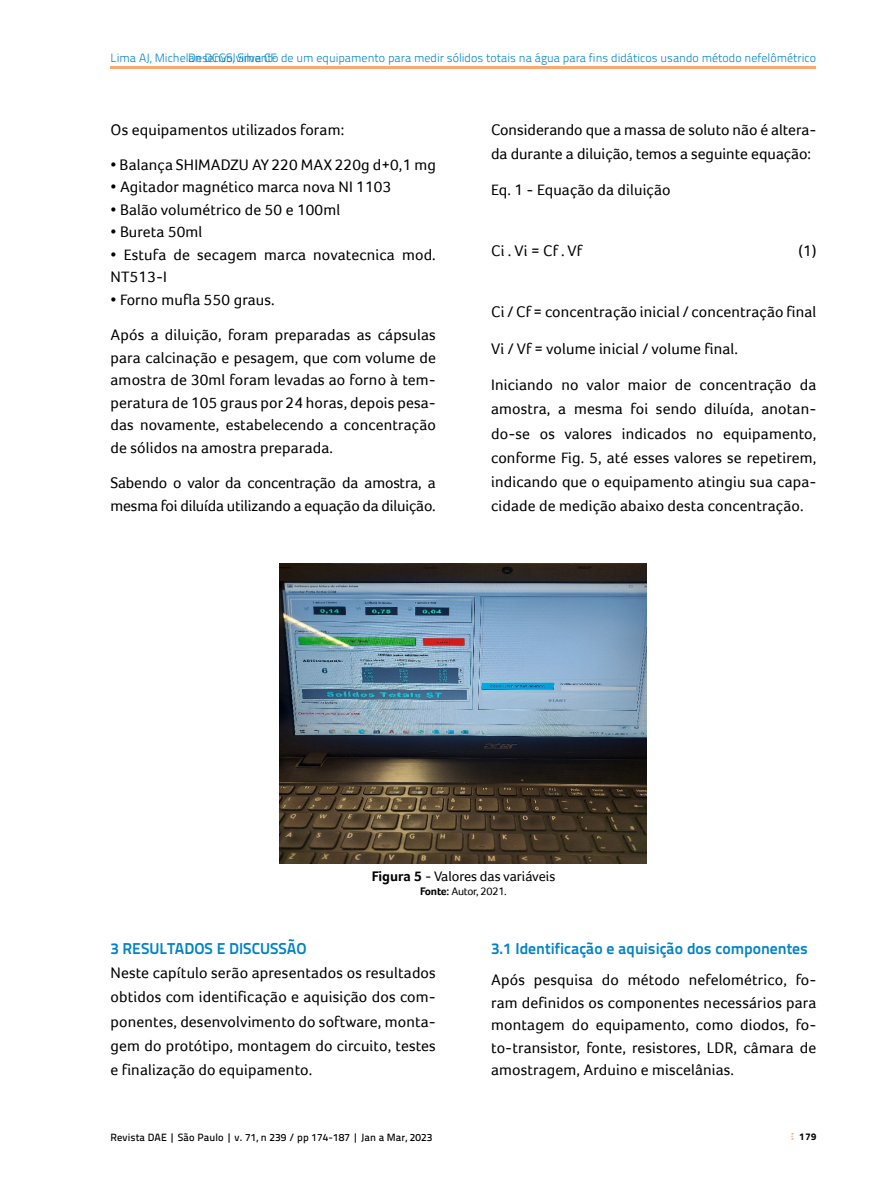
<style>
.page{position:relative;width:893px;height:1191px;background:#fff}
.page>*{position:absolute;margin:0;border:0;box-sizing:border-box;transform-origin:0 0}
.t1{font:15.75px/22.5px "Foco";letter-spacing:.01em;color:#000;text-align:justify}
.t2{font:15.75px/22.5px "Foco";letter-spacing:-.01em;color:#000}
.t3{font:700 15.75px "Titillium Text 22 L";color:#0083c6}
.t4{font:14.25px "Foco";color:#000}
.t5{font:300 12px "Titillium Text 22 L";color:#0083c6}
.t6{font:11.25px "Foco";letter-spacing:-.02em;color:#000}
.t7{font:500 10.5px "Titillium Text 22 L";letter-spacing:.01em;color:#000}
.t8{font:800 9.75px "Titillium Text 22 L";color:#000}
.s1{font-weight:700}
</style>
<div class="page">
<svg style="left:791px;top:1133px;width:2px;height:6px"></svg>
<img style="left:279px;top:563px;width:367px;height:300px">
<hr style="left:111px;top:66px;width:705px;height:3px;background:#f9a773">
<p class="t5" style="left:188px;top:49px;width:629px">Desenvolvimento de um equipamento para medir sólidos totais na água para fins didáticos usando método nefelômétrico</p>
<p class="t5" style="left:111px;top:49px;width:168px">Lima AJ, Michelan DCGS, Silva CF</p>
<p class="t1" style="left:111px;top:118px;width:235px">Os equipamentos utilizados foram:</p>
<p class="t1" style="left:111px;top:153px;width:327px">• Balança SHIMADZU AY 220 MAX 220g d+0,1 mg</p>
<p class="t1" style="left:111px;top:176px;width:282px">• Agitador magnético marca nova NI 1103</p>
<p class="t1" style="left:111px;top:198px;width:231px">• Balão volumétrico de 50 e 100ml</p>
<p class="t1" style="left:111px;top:221px;width:93px">• Bureta 50ml</p>
<p class="t1" style="left:111px;top:243px;width:327px">• Estufa de secagem marca novatecnica mod.<br>NT513-I</p>
<p class="t1" style="left:111px;top:288px;width:166px">• Forno mufla 550 graus.</p>
<p class="t1" style="left:111px;top:323px;width:327px">Após a diluição, foram preparadas as cápsulas para calcinação e pesagem, que com volume de amostra de 30ml foram levadas ao forno à tem&shy;peratura de 105 graus por 24 horas, depois pesa&shy;das novamente, estabelecendo a concentração de sólidos na amostra preparada.</p>
<p class="t2" style="left:111px;top:471px;width:327px">Sabendo o valor da concentração da amostra, a mesma foi diluída utilizando a equação da diluição.</p>
<p class="t1" style="left:491px;top:117px;width:327px;line-height:24px">Considerando que a massa de soluto não é altera&shy;da durante a diluição, temos a seguinte equação:</p>
<p class="t1" style="left:491px;top:179px;width:181px">Eq. 1 - Equação da diluição</p>
<p class="t1" style="left:491px;top:239px;width:93px">Ci . Vi = Cf . Vf</p>
<p class="t1" style="left:799px;top:239px;width:19px">(1)</p>
<p class="t1" style="left:491px;top:300px;width:327px">Ci / Cf = concentração inicial / concentração final</p>
<p class="t1" style="left:491px;top:337px;width:248px">Vi / Vf = volume inicial / volume final.</p>
<p class="t1" style="left:491px;top:373px;width:327px;line-height:24px">Iniciando no valor maior de concentração da amostra, a mesma foi sendo diluída, anotan&shy;do-se os valores indicados no equipamento, conforme Fig. 5, até esses valores se repetirem, indicando que o equipamento atingiu sua capa&shy;cidade de medição abaixo desta concentração.</p>
<p class="t4" style="left:372px;top:868px;width:185px"><span class="s1">Figura 5</span> - Valores das variáveis</p>
<p class="t6" style="left:420px;top:884px;width:88px"><span class="s1">Fonte:</span> Autor, 2021.</p>
<p class="t3" style="left:111px;top:936px;width:198px">3 RESULTADOS E DISCUSSÃO</p>
<p class="t1" style="left:111px;top:960px;width:327px;line-height:24.2px">Neste capítulo serão apresentados os resultados obtidos com identificação e aquisição dos com&shy;ponentes, desenvolvimento do software, monta&shy;gem do protótipo, montagem do circuito, testes e finalização do equipamento.</p>
<p class="t7" style="left:111px;top:1129px;width:323px">Revista DAE | São Paulo | v. 71, n 239 / pp 174-187 | Jan a Mar, 2023</p>
<p class="t3" style="left:491px;top:936px;width:318px">3.1 Identificação e aquisição dos componentes</p>
<p class="t1" style="left:491px;top:968px;width:327px">Após pesquisa do método nefelométrico, fo&shy;ram definidos os componentes necessários para montagem do equipamento, como diodos, fo&shy;to-transistor, fonte, resistores, LDR, câmara de amostragem, Arduino e miscelânias.</p>
<p class="t8" style="left:799px;top:1129px;width:19px">179</p>
</div>
